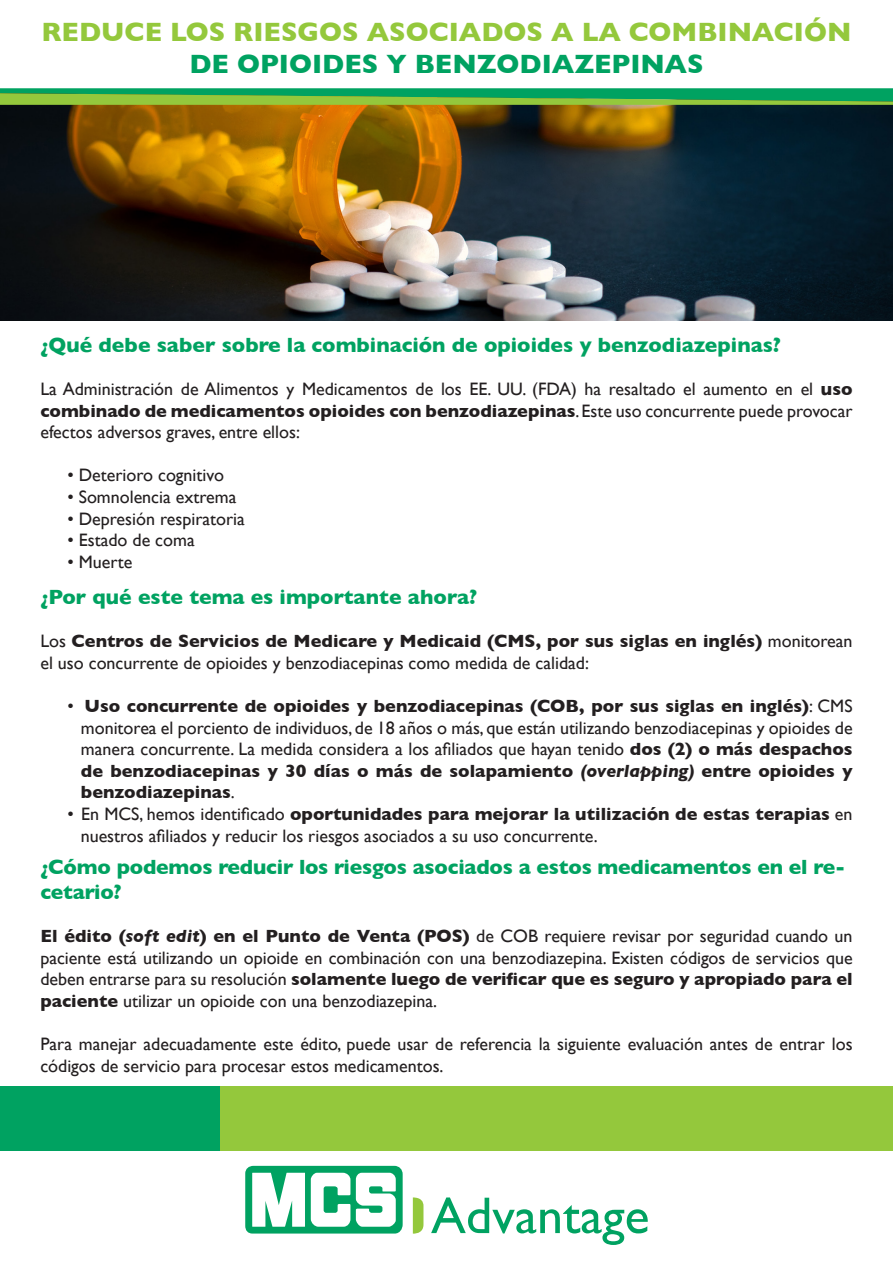
<style>
.page{position:relative;width:893px;height:1263px;background:#fff}
.page>*{position:absolute;margin:0;border:0;box-sizing:border-box;transform-origin:0 0}
.t1{font:700 27px/32.4px "Gill Sans";color:#94c83c;text-align:center}
.t2{font:700 21px/25.2px "Gill Sans";color:#00a261}
.t3{font:18px/21.6px "Gill Sans";color:#231f20;text-align:justify}
.s1{color:#00a261}
.s2{font-weight:700}
.s3{font-weight:700;font-style:italic}
</style>
<div class="page">
<img style="left:0;top:105px;width:893px;height:215px">
<svg style="left:0;top:88px;width:893px;height:17px;background:#47b251"></svg>
<div style="left:0;top:1086px;width:220px;height:65px;background:#00a261"></div>
<div style="left:220px;top:1086px;width:673px;height:65px;background:#94c83c"></div>
<svg style="left:245px;top:1166px;width:158px;height:67px"></svg>
<svg style="left:413px;top:1197px;width:10px;height:37px"></svg>
<svg style="left:431px;top:1197px;width:217px;height:48px"></svg>
<p class="t1" style="left:41px;top:15px;width:812px">REDUCE LOS RIESGOS ASOCIADOS A LA COMBINACIÓN<br><span class="s1">DE OPIOIDES Y BENZODIAZEPINAS</span></p>
<p class="t2" style="left:40px;top:332px;width:742px">¿Qué debe saber sobre la combinación de opioides y benzodiazepinas?</p>
<p class="t3" style="left:40px;top:378px;width:814px">La Administración de Alimentos y Medicamentos de los EE. UU. (FDA) ha resaltado el aumento en el <span class="s2">uso combinado de medicamentos opioides con benzodiazepinas</span>. Este uso concurrente puede provocar efectos adversos graves, entre ellos:</p>
<p class="t3" style="left:67px;top:464px;width:158px">• Deterioro cognitivo</p>
<p class="t3" style="left:67px;top:486px;width:171px">• Somnolencia extrema</p>
<p class="t3" style="left:67px;top:507px;width:179px">• Depresión respiratoria</p>
<p class="t3" style="left:67px;top:529px;width:129px">• Estado de coma</p>
<p class="t3" style="left:67px;top:551px;width:67px">• Muerte</p>
<p class="t2" style="left:40px;top:584px;width:438px">¿Por qué este tema es importante ahora?</p>
<p class="t3" style="left:40px;top:630px;width:814px">Los <span class="s2">Centros de Servicios de Medicare y Medicaid (CMS, por sus siglas en inglés)</span> monitorean el uso concurrente de opioides y benzodiacepinas como medida de calidad:</p>
<p class="t3" style="left:81px;top:695px;width:773px;text-indent:-14px">• <span class="s2">Uso concurrente de opioides y benzodiacepinas (COB, por sus siglas en inglés)</span>: CMS monitorea el porciento de individuos, de 18 años o más, que están utilizando benzodiacepinas y opioides de manera concurrente. La medida considera a los afiliados que hayan tenido <span class="s2">dos (2) o más despachos de benzodiacepinas y 30 días o más de solapamiento</span> <span class="s3">(overlapping)</span> <span class="s2">entre opioides y benzodiazepinas</span>.</p>
<p class="t3" style="left:81px;top:803px;width:773px;text-indent:-14px">• En MCS, hemos identificado <span class="s2">oportunidades para mejorar la utilización de estas terapias</span> en nuestros afiliados y reducir los riesgos asociados a su uso concurrente.</p>
<p class="t2" style="left:40px;top:853px;width:806px">¿Cómo podemos reducir los riesgos asociados a estos medicamentos en el re&shy;cetario?</p>
<p class="t3" style="left:40px;top:925px;width:814px"><span class="s2">El édito (</span><span class="s3">soft edit</span><span class="s2">) en el Punto de Venta (POS)</span> de COB requiere revisar por seguridad cuando un paciente está utilizando un opioide en combinación con una benzodiazepina. Existen códigos de servicios que deben entrarse para su resolución <span class="s2">solamente luego de verificar que es seguro y apropiado para el paciente</span> utilizar un opioide con una benzodiazepina.</p>
<p class="t3" style="left:40px;top:1033px;width:814px">Para manejar adecuadamente este édito, puede usar de referencia la siguiente evaluación antes de entrar los códigos de servicio para procesar estos medicamentos.</p>
</div>
